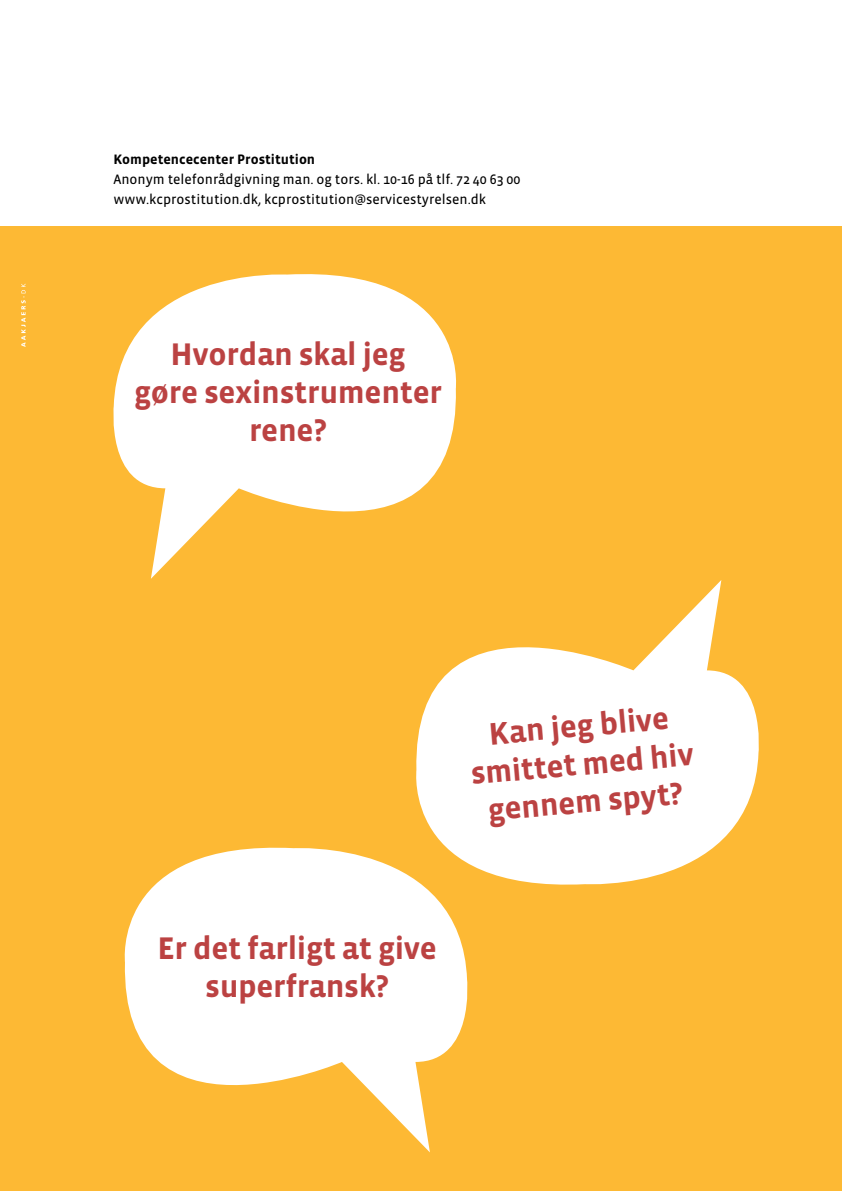
<style>
.page{position:relative;width:842px;height:1191px;background:#fff}
.page>*{position:absolute;margin:0;border:0;box-sizing:border-box;transform-origin:0 0}
.t1{font:700 32px/38px "Vista Sans OT";letter-spacing:-.01em;color:#bb4242;text-align:center}
.t2{font:14px/20px "Vista Sans OT";color:#000}
.t3{font:700 14px "Vista Sans OT";color:#000}
</style>
<div class="page">
<div style="left:0;top:227px;width:842px;height:964px;background:#fdb934"></div>
<svg style="left:21px;top:283px;width:5px;height:64px"></svg>
<svg style="left:113px;top:274px;width:344px;height:305px;fill:#fff"></svg>
<svg style="left:124px;top:847px;width:344px;height:306px;fill:#fff"></svg>
<svg style="left:402px;top:575px;width:357px;height:318px;fill:#fff"></svg>
<p class="t3" style="left:113px;top:152px;width:203px">Kompetencecenter Prostitution</p>
<p class="t2" style="left:113px;top:169px;width:409px">Anonym telefonrådgivning man. og tors. kl. 10-16 på tlf. 72 40 63 00 www.kcprostitution.dk, kcprostitution@servicestyrelsen.dk</p>
<h1 class="t1" style="left:134px;top:336px;width:310px">Hvordan skal jeg<br>gøre sexinstrumenter rene?</h1>
<h1 class="t1" style="left:466px;top:717px;width:225px;rotate:-5deg">Kan jeg blive smittet med hiv gennem spyt?</h1>
<h1 class="t1" style="left:158px;top:929px;width:281px">Er det farligt at give superfransk?</h1>
</div>
